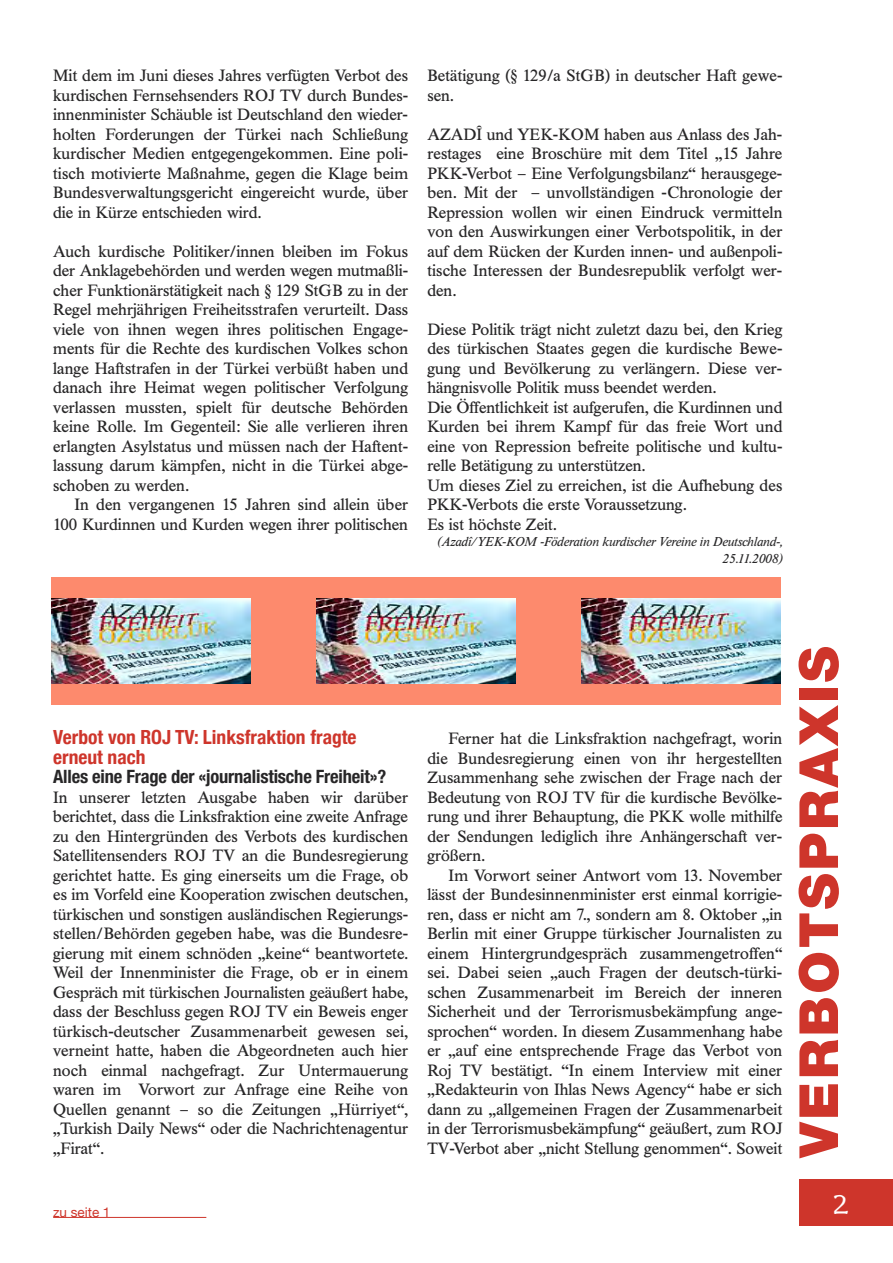
<style>
.page{position:relative;width:893px;height:1263px;background:#fff}
.page>*{position:absolute;margin:0;border:0;box-sizing:border-box;transform-origin:0 0}
.t1{font:900 54px "Helvetica Neue";letter-spacing:.05em;color:#ce352b}
.t2{font:33px "Herculanum";color:#fff}
.t3{font:700 condensed 19.5px/19.5px "Helvetica Neue";color:#ce352b}
.t4{font:700 condensed 18.45px "Helvetica Neue";letter-spacing:-.01em;color:#272627}
.t5{font:16.2px/19.5px "Times BQ";letter-spacing:.005em;color:#272627;text-align:justify}
.t6{font:13.5px "Helvetica Neue";color:#ce352b}
.t7{font:italic 12.75px/16.5px "Times BQ";color:#272627;text-align:right}
</style>
<div class="page">
<div style="left:799px;top:1179px;width:94px;height:46px;background:#ce352b"></div>
<div style="left:51px;top:578px;width:729px;height:127px;background:#fd8a6d"></div>
<img style="left:51px;top:599px;width:199px;height:85px">
<img style="left:316px;top:599px;width:200px;height:85px">
<img style="left:581px;top:599px;width:199px;height:85px">
<hr style="left:53px;top:1217px;width:153px;height:1px;background:#ce352b">
<p class="t5" style="left:53px;top:66px;width:357px">Mit dem im Juni dieses Jahres verfügten Verbot des kurdischen Fernsehsenders ROJ TV durch Bundes&shy;innenminister Schäuble ist Deutschland den wieder&shy;holten Forderungen der Türkei nach Schließung kurdischer Medien entgegengekommen. Eine poli&shy;tisch motivierte Maßnahme, gegen die Klage beim Bundesverwaltungsgericht eingereicht wurde, über die in Kürze entschieden wird.</p>
<p class="t5" style="left:53px;top:241px;width:357px">Auch kurdische Politiker/innen bleiben im Fokus der Anklagebehörden und werden wegen mutmaßli&shy;cher Funktionärstätigkeit nach § 129 StGB zu in der Regel mehrjährigen Freiheitsstrafen verurteilt. Dass viele von ihnen wegen ihres politischen Engage&shy;ments für die Rechte des kurdischen Volkes schon lange Haftstrafen in der Türkei verbüßt haben und danach ihre Heimat wegen politischer Verfolgung verlassen mussten, spielt für deutsche Behörden keine Rolle. Im Gegenteil: Sie alle verlieren ihren erlangten Asylstatus und müssen nach der Haftent&shy;lassung darum kämpfen, nicht in die Türkei abge&shy;schoben zu werden.</p>
<p class="t5" style="left:53px;top:495px;width:357px;text-align:right">In den vergangenen 15 Jahren sind allein über<br>100 Kurdinnen und Kurden wegen ihrer politischen</p>
<p class="t5" style="left:427px;top:66px;width:357px">Betätigung (§ 129/a StGB) in deutscher Haft gewe&shy;sen.</p>
<p class="t5" style="left:427px;top:125px;width:357px">AZADÎ und YEK-KOM haben aus Anlass des Jah&shy;restages eine Broschüre mit dem Titel „15 Jahre PKK-Verbot – Eine Verfolgungsbilanz“ herausgege&shy;ben. Mit der – unvollständigen -Chronologie der Repression wollen wir einen Eindruck vermitteln von den Auswirkungen einer Verbotspolitik, in der auf dem Rücken der Kurden innen- und außenpoli&shy;tische Interessen der Bundesrepublik verfolgt wer&shy;den.</p>
<p class="t5" style="left:427px;top:320px;width:357px;text-align:left">Diese Politik trägt nicht zuletzt dazu bei, den Krieg des türkischen Staates gegen die kurdische Bewe&shy;gung und Bevölkerung zu verlängern. Diese ver&shy;hängnisvolle Politik muss beendet werden.<br>Die Öffentlichkeit ist aufgerufen, die Kurdinnen und Kurden bei ihrem Kampf für das freie Wort und eine von Repression befreite politische und kultu&shy;relle Betätigung zu unterstützen.<br>Um dieses Ziel zu erreichen, ist die Aufhebung des PKK-Verbots die erste Voraussetzung.<br>Es ist höchste Zeit.</p>
<p class="t7" style="left:436px;top:533px;width:348px">(Azadî/YEK-KOM -Föderation kurdischer Vereine in Deutschland-,<br>25.11.2008)</p>
<p class="t3" style="left:53px;top:727px;width:305px">Verbot von ROJ TV: Linksfraktion fragte erneut nach</p>
<p class="t4" style="left:53px;top:770px;width:335px">Alles eine Frage der «journalistische Freiheit»?</p>
<p class="t5" style="left:53px;top:787px;width:357px">In unserer letzten Ausgabe haben wir darüber berichtet, dass die Linksfraktion eine zweite Anfrage zu den Hintergründen des Verbots des kurdischen Satellitensenders ROJ TV an die Bundesregierung gerichtet hatte. Es ging einerseits um die Frage, ob es im Vorfeld eine Kooperation zwischen deutschen, türkischen und sonstigen ausländischen Regierungs&shy;stellen/Behörden gegeben habe, was die Bundesre&shy;gierung mit einem schnöden „keine“ beantwortete.<br>Weil der Innenminister die Frage, ob er in einem Gespräch mit türkischen Journalisten geäußert habe, dass der Beschluss gegen ROJ TV ein Beweis enger türkisch-deutscher Zusammenarbeit gewesen sei, verneint hatte, haben die Abgeordneten auch hier noch einmal nachgefragt. Zur Untermauerung waren im Vorwort zur Anfrage eine Reihe von Quellen genannt – so die Zeitungen „Hürriyet“, „Turkish Daily News“ oder die Nachrichtenagentur „Firat“.</p>
<p class="t6" style="left:53px;top:1204px;width:59px">zu seite 1</p>
<p class="t5" style="left:427px;top:729px;width:357px;text-indent:21px">Ferner hat die Linksfraktion nachgefragt, worin die Bundesregierung einen von ihr hergestellten Zusammenhang sehe zwischen der Frage nach der Bedeutung von ROJ TV für die kurdische Bevölke&shy;rung und ihrer Behauptung, die PKK wolle mithilfe der Sendungen lediglich ihre Anhängerschaft ver&shy;größern.</p>
<p class="t5" style="left:427px;top:866px;width:357px;text-indent:21px">Im Vorwort seiner Antwort vom 13. November lässt der Bundesinnenminister erst einmal korrigie&shy;ren, dass er nicht am 7., sondern am 8. Oktober „in Berlin mit einer Gruppe türkischer Journalisten zu einem Hintergrundgespräch zusammengetroffen“ sei. Dabei seien „auch Fragen der deutsch-türki&shy;schen Zusammenarbeit im Bereich der inneren Sicherheit und der Terrorismusbekämpfung ange&shy;sprochen“ worden. In diesem Zusammenhang habe er „auf eine entsprechende Frage das Verbot von Roj TV bestätigt. “In einem Interview mit einer „Redakteurin von Ihlas News Agency“ habe er sich dann zu „allgemeinen Fragen der Zusammenarbeit in der Terrorismusbekämpfung“ geäußert, zum ROJ TV-Verbot aber „nicht Stellung genommen“. Soweit</p>
<h1 class="t1" style="left:799px;top:1157px;width:513px;rotate:-90deg">VERBOTSPRAXIS</h1>
<h2 class="t2" style="left:832px;top:1188px;width:19px">2</h2>
</div>
